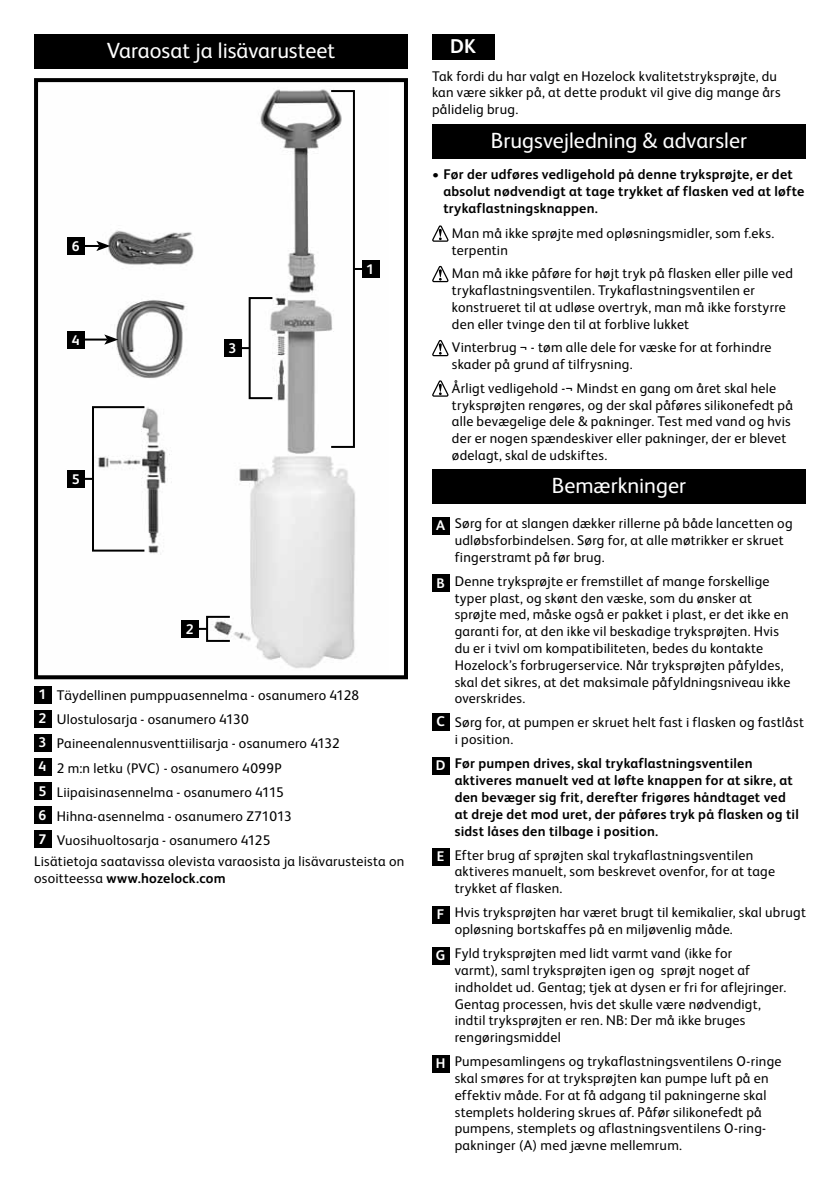
<style>
.page{position:relative;width:840px;height:1191px;background:#fff}
.page>*{position:absolute;margin:0;border:0;box-sizing:border-box;transform-origin:0 0}
.t1{font:22px "FS Albert Pro";color:#fff}
.t2{font:700 20px "FS Albert Pro";color:#fff}
.t3{font:14px/16.8px "FS Albert Pro";letter-spacing:.02em;color:#000}
.t4{font:700 14px/16.8px "FS Albert Pro";letter-spacing:.015em;color:#000}
.t5{font:700 14px "FS Albert Pro";color:#fff}
.s1{font-weight:700;color:#fff}
.s2{font-weight:700}
.s3{color:#fff}
</style>
<div class="page">
<div style="left:34px;top:34px;width:374px;height:34px;background:#000"></div>
<img style="left:67px;top:89px;width:313px;height:580px">
<div style="left:34px;top:78px;width:374px;height:601px;border:4px solid #000"></div>
<div style="left:362px;top:260px;width:17px;height:17px;background:#000"></div>
<div style="left:224px;top:339px;width:17px;height:17px;background:#000"></div>
<div style="left:182px;top:620px;width:17px;height:17px;background:#000"></div>
<div style="left:68px;top:470px;width:17px;height:17px;background:#000"></div>
<div style="left:68px;top:331px;width:17px;height:17px;background:#000"></div>
<div style="left:68px;top:237px;width:17px;height:17px;background:#000"></div>
<svg style="left:355px;top:268px;width:7px;height:2px"></svg>
<svg style="left:241px;top:347px;width:7px;height:2px"></svg>
<svg style="left:199px;top:628px;width:7px;height:2px"></svg>
<svg style="left:85px;top:478px;width:7px;height:2px"></svg>
<hr style="left:84px;top:338px;width:23px;height:2px;background:#000">
<svg style="left:104px;top:334px;width:14px;height:11px"></svg>
<svg style="left:85px;top:241px;width:25px;height:10px"></svg>
<div style="left:330px;top:90px;width:25px;height:358px;border:2px solid #000"></div>
<div style="left:248px;top:297px;width:25px;height:102px;border:2px solid #000"></div>
<div style="left:206px;top:616px;width:25px;height:26px;border:2px solid #000"></div>
<div style="left:92px;top:406px;width:53px;height:145px;border:2px solid #000"></div>
<div style="left:34px;top:686px;width:17px;height:17px;background:#000"></div>
<div style="left:34px;top:710px;width:17px;height:17px;background:#000"></div>
<div style="left:34px;top:734px;width:17px;height:17px;background:#000"></div>
<div style="left:34px;top:758px;width:17px;height:17px;background:#000"></div>
<div style="left:34px;top:782px;width:17px;height:17px;background:#000"></div>
<div style="left:34px;top:806px;width:17px;height:17px;background:#000"></div>
<div style="left:34px;top:830px;width:17px;height:17px;background:#000"></div>
<div style="left:432px;top:34px;width:62px;height:26px;background:#000"></div>
<div style="left:432px;top:124px;width:373px;height:34px;background:#000"></div>
<svg style="left:432px;top:225px;width:16px;height:17px"></svg>
<svg style="left:432px;top:266px;width:16px;height:16px"></svg>
<svg style="left:432px;top:340px;width:16px;height:16px"></svg>
<svg style="left:432px;top:380px;width:16px;height:17px"></svg>
<div style="left:432px;top:470px;width:373px;height:34px;background:#000"></div>
<div style="left:432px;top:517px;width:17px;height:17px;background:#000"></div>
<div style="left:432px;top:574px;width:17px;height:18px;background:#000"></div>
<div style="left:432px;top:713px;width:17px;height:17px;background:#000"></div>
<div style="left:432px;top:757px;width:17px;height:17px;background:#000"></div>
<div style="left:432px;top:848px;width:17px;height:17px;background:#000"></div>
<div style="left:432px;top:906px;width:17px;height:17px;background:#000"></div>
<div style="left:432px;top:947px;width:17px;height:17px;background:#000"></div>
<div style="left:432px;top:1055px;width:17px;height:17px;background:#000"></div>
<h1 class="t1" style="left:107px;top:34px;width:230px">Varaosat ja lisävarusteet</h1>
<p class="t5" style="left:72px;top:236px;width:9px">6</p>
<p class="t5" style="left:72px;top:330px;width:9px">4</p>
<p class="t5" style="left:72px;top:469px;width:9px">5</p>
<p class="t5" style="left:228px;top:338px;width:9px">3</p>
<p class="t5" style="left:186px;top:619px;width:9px">2</p>
<p class="t5" style="left:366px;top:259px;width:9px">1</p>
<p class="t3" style="left:39px;top:682px;width:322px;line-height:24px"><span class="s1">1</span> Täydellinen pumppuasennelma - osanumero 4128<br><span class="s1">2</span> Ulostulosarja - osanumero 4130<br><span class="s1">3</span> Paineenalennusventtiilisarja - osanumero 4132<br><span class="s1">4</span> 2 m:n letku (PVC) - osanumero 4099P<br><span class="s1">5</span> Liipaisinasennelma - osanumero 4115<br><span class="s1">6</span> Hihna-asennelma - osanumero Z71013<br><span class="s1">7</span> Vuosihuoltosarja - osanumero 4125</p>
<p class="t3" style="left:34px;top:851px;width:371px">Lisätietoja saatavissa olevista varaosista ja lisävarusteista on osoitteessa <span class="s2">www.hozelock.com</span></p>
<h2 class="t2" style="left:450px;top:33px;width:27px">DK</h2>
<p class="t3" style="left:432px;top:66px;width:350px">Tak fordi du har valgt en Hozelock kvalitetstryksprøjte, du kan være sikker på, at dette produkt vil give dig mange års pålidelig brug.</p>
<h1 class="t1" style="left:490px;top:124px;width:258px">Brugsvejledning &amp; advarsler</h1>
<p class="t4" style="left:443px;top:165px;width:362px;text-indent:-11px">• Før der udføres vedligehold på denne tryksprøjte, er det absolut nødvendigt at tage trykket af flasken ved at løfte trykaflastningsknappen.</p>
<p class="t3" style="left:451px;top:224px;width:324px">Man må ikke sprøjte med opløsningsmidler, som f.eks. terpentin</p>
<p class="t3" style="left:451px;top:264px;width:342px">Man må ikke påføre for højt tryk på flasken eller pille ved trykaflastningsventilen. Trykaflastningsventilen er konstrueret til at udløse overtryk, man må ikke forstyrre den eller tvinge den til at forblive lukket</p>
<p class="t3" style="left:451px;top:338px;width:321px">Vinterbrug ¬ - tøm alle dele for væske for at forhindre skader på grund af tilfrysning.</p>
<p class="t3" style="left:451px;top:378px;width:342px">Årligt vedligehold -¬ Mindst en gang om året skal hele tryksprøjten rengøres, og der skal påføres silikonefedt på alle bevægelige dele &amp; pakninger. Test med vand og hvis der er nogen spændeskiver eller pakninger, der er blevet ødelagt, skal de udskiftes.</p>
<h1 class="t1" style="left:551px;top:470px;width:136px">Bemærkninger</h1>
<p class="t3" style="left:454px;top:514px;width:339px;text-indent:-19px"><span class="s1">A</span> Sørg for at slangen dækker rillerne på både lancetten og udløbsforbindelsen. Sørg for, at alle møtrikker er skruet fingerstramt på før brug.</p>
<p class="t3" style="left:454px;top:571px;width:337px;text-indent:-18px"><span class="s1">B</span> Denne tryksprøjte er fremstillet af mange forskellige typer plast, og skønt den væske, som du ønsker at sprøjte med, måske også er pakket i plast, er det ikke en garanti for, at den ikke vil beskadige tryksprøjten. Hvis du er i tvivl om kompatibiliteten, bedes du kontakte Hozelock’s forbrugerservice. Når tryksprøjten påfyldes, skal det sikres, at det maksimale påfyldningsniveau ikke overskrides.</p>
<p class="t3" style="left:454px;top:713px;width:351px;text-indent:-18px"><span class="s1">C</span> Sørg for, at pumpen er skruet helt fast i flasken og fastlåst i position.</p>
<p class="t4" style="left:454px;top:754px;width:345px;text-indent:-19px"><span class="s3">D</span> Før pumpen drives, skal trykaflastningsventilen aktiveres manuelt ved at løfte knappen for at sikre, at den bevæger sig frit, derefter frigøres håndtaget ved at dreje det mod uret, der påføres tryk på flasken og til sidst låses den tilbage i position.</p>
<p class="t3" style="left:454px;top:845px;width:321px;text-indent:-18px"><span class="s1">E</span> Efter brug af sprøjten skal trykaflastningsventilen aktiveres manuelt, som beskrevet ovenfor, for at tage trykket af flasken.</p>
<p class="t3" style="left:454px;top:903px;width:352px;text-indent:-18px"><span class="s1">F</span> Hvis tryksprøjten har været brugt til kemikalier, skal ubrugt opløsning bortskaffes på en miljøvenlig måde.</p>
<p class="t3" style="left:454px;top:944px;width:333px;text-indent:-19px"><span class="s1">G</span> Fyld tryksprøjten med lidt varmt vand (ikke for<br>varmt), saml tryksprøjten igen og sprøjt noget af indholdet ud. Gentag; tjek at dysen er fri for aflejringer.<br>Gentag processen, hvis det skulle være nødvendigt, indtil tryksprøjten er ren. NB: Der må ikke bruges rengøringsmiddel</p>
<p class="t3" style="left:454px;top:1052px;width:328px;text-indent:-19px"><span class="s1">H</span> Pumpesamlingens og trykaflastningsventilens O-ringe skal smøres for at tryksprøjten kan pumpe luft på en effektiv måde. For at få adgang til pakningerne skal stemplets holdering skrues af. Påfør silikonefedt på pumpens, stemplets og aflastningsventilens O-ring&shy;pakninger (A) med jævne mellemrum.</p>
</div>
